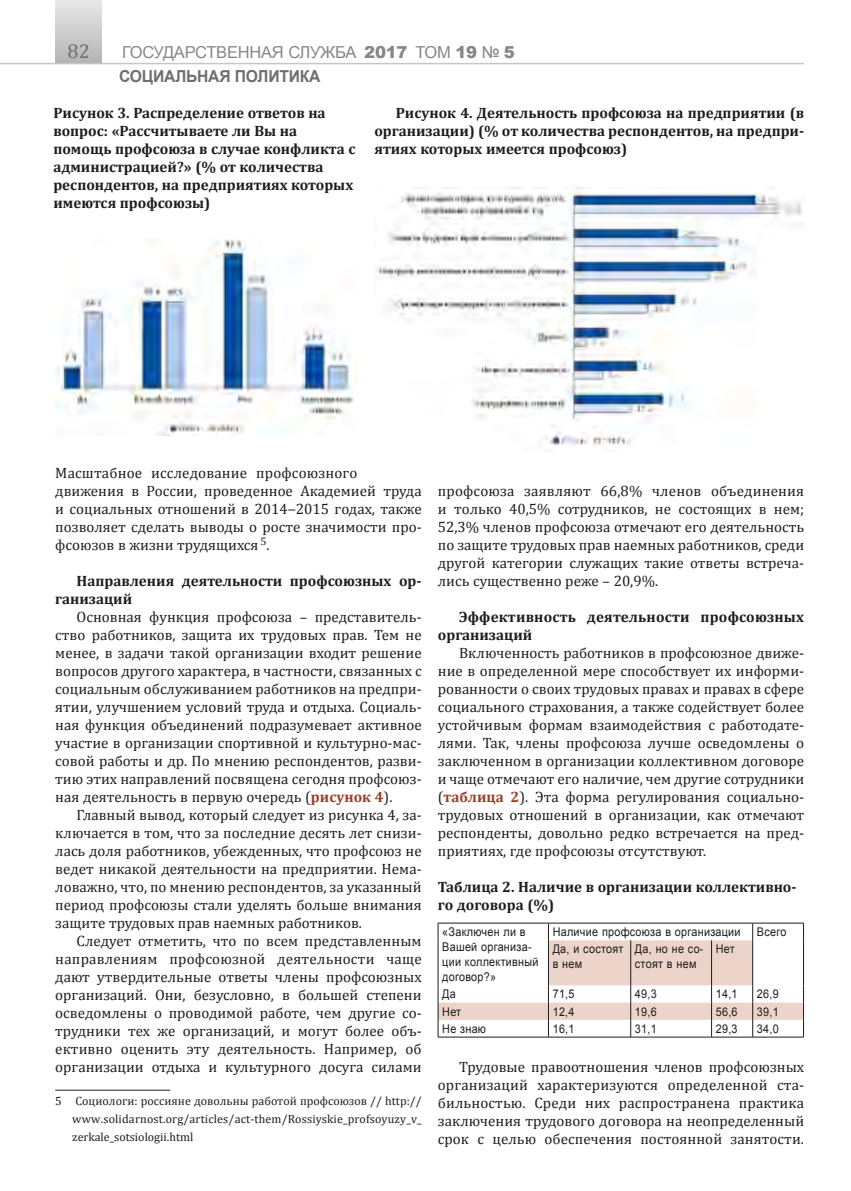
<style>
.page{position:relative;width:851px;height:1191px;background:#fff}
.page>*{position:absolute;margin:0;border:0;box-sizing:border-box;transform-origin:0 0}
.t1{font:19.95px "Cambria";color:#706f6f}
.t2{font:16.5px/23.7px "Arial";letter-spacing:-.015em;color:#878787}
.t3{font:15px/18px "Cambria";color:#1d1d1b;text-align:justify}
.t4{font:700 15px/18px "Cambria";color:#1d1d1b}
.t5{font:12px/15px "Arial";letter-spacing:.025em;color:#1d1d1b;scale:.9 1}
.t6{font:12px/18px "Cambria";color:#1d1d1b;text-align:justify}
.s1{font-weight:900}
.s2{font-weight:700;color:#706f6f}
.s3{font-weight:700;color:#993f28}
</style>
<div class="page">
<div style="left:55px;top:0;width:47px;height:64px;background:linear-gradient(to bottom,#e8e8e8,#b5b4b4)"></div>
<hr style="left:0;top:63px;width:804px;height:1px;background:#c6c6c6">
<hr style="left:55px;top:1090px;width:115px;height:1px;background:#1d1d1b">
<svg style="left:437px;top:923px;width:367px;height:113px"></svg>
<hr style="left:438px;top:1036px;width:110px;height:1px;background:#1d1d1b">
<hr style="left:548px;top:1036px;width:82px;height:1px;background:#1d1d1b">
<hr style="left:630px;top:1036px;width:81px;height:1px;background:#1d1d1b">
<hr style="left:711px;top:1036px;width:41px;height:1px;background:#1d1d1b">
<hr style="left:752px;top:1036px;width:51px;height:1px;background:#1d1d1b">
<img style="left:376px;top:187px;width:426px;height:265px">
<img style="left:55px;top:239px;width:302px;height:196px">
<h1 class="t1" style="left:68px;top:40px;width:24px">82</h1>
<p class="t2" style="left:119px;top:41px;width:397px">Государственная служба <span class="s1">2017</span> том <span class="s1">19</span> № <span class="s1">5<br></span><span class="s2">Социальная политика</span></p>
<p class="t4" style="left:53px;top:103px;width:303px">Рисунок 3. Распределение ответов на вопрос: «Рассчитываете ли Вы на помощь профсоюза в случае конфликта с администрацией?» (% от количества респондентов, на предприятиях которых имеются профсоюзы)</p>
<p class="t4" style="left:374px;top:103px;width:431px;text-align:justify;text-indent:21px">Рисунок 4. Деятельность профсоюза на предприятии (в организации) (% от количества респондентов, на предпри&shy;ятиях которых имеется профсоюз)</p>
<p class="t3" style="left:55px;top:464px;width:368px;text-align:left">Масштабное исследование профсоюзного движения в России, проведенное Академией труда и социальных отношений в 2014‒2015 годах, также позволяет сделать выводы о росте значимости про&shy;фсоюзов в жизни трудящихся <sup>5</sup>.</p>
<p class="t4" style="left:55px;top:571px;width:368px;text-indent:21px">Направления деятельности профсоюзных ор&shy;ганизаций</p>
<p class="t3" style="left:55px;top:608px;width:368px;text-indent:21px">Основная функция профсоюза – представитель&shy;ство работников, защита их трудовых прав. Тем не менее, в задачи такой организации входит решение вопросов другого характера, в частности, связанных с социальным обслуживанием работников на предпри&shy;ятии, улучшением условий труда и отдыха. Социаль&shy;ная функция объединений подразумевает активное участие в организации спортивной и культурно-мас&shy;совой работы и др. По мнению респондентов, разви&shy;тию этих направлений посвящена сегодня профсоюз&shy;ная деятельность в первую очередь (<span class="s3">рисунок 4</span>).</p>
<p class="t3" style="left:55px;top:806px;width:368px;text-indent:21px">Главный вывод, который следует из рисунка 4, за&shy;ключается в том, что за последние десять лет снизи&shy;лась доля работников, убежденных, что профсоюз не ведет никакой деятельности на предприятии. Нема&shy;ловажно, что, по мнению респондентов, за указанный период профсоюзы стали уделять больше внимания защите трудовых прав наемных работников.</p>
<p class="t3" style="left:55px;top:932px;width:368px;text-indent:21px">Следует отметить, что по всем представленным направлениям профсоюзной деятельности чаще дают утвердительные ответы члены профсоюзных организаций. Они, безусловно, в большей степени осведомлены о проводимой работе, чем другие со&shy;трудники тех же организаций, и могут более объ&shy;ективно оценить эту деятельность. Например, об организации отдыха и культурного досуга силами</p>
<p class="t6" style="left:72px;top:1092px;width:351px;text-indent:-17px">5 Социологи: россияне довольны работой профсоюзов // http:// www.solidarnost.org/articles/act-them/Rossiyskie_profsoyuzy_v_ zerkale_sotsiologii.html</p>
<p class="t3" style="left:438px;top:482px;width:368px">профсоюза заявляют 66,8% членов объединения и только 40,5% сотрудников, не состоящих в нем; 52,3% членов профсоюза отмечают его деятельность по защите трудовых прав наемных работников, среди другой категории служащих такие ответы встреча&shy;лись существенно реже – 20,9%.</p>
<p class="t4" style="left:438px;top:607px;width:367px;text-indent:21px">Эффективность деятельности профсоюзных организаций</p>
<p class="t3" style="left:438px;top:644px;width:368px;text-indent:21px">Включенность работников в профсоюзное движе&shy;ние в определенной мере способствует их информи&shy;рованности о своих трудовых правах и правах в сфере социального страхования, а также содействует более устойчивым формам взаимодействия с работодате&shy;лями. Так, члены профсоюза лучше осведомлены о заключенном в организации коллективном договоре и чаще отмечают его наличие, чем другие сотрудники (<span class="s3">таблица 2</span>). Эта форма регулирования социально&shy;трудовых отношений в организации, как отмечают респонденты, довольно редко встречается на пред&shy;приятиях, где профсоюзы отсутствуют.</p>
<p class="t4" style="left:438px;top:877px;width:360px">Таблица 2. Наличие в организации коллективно&shy;го договора (%)</p>
<p class="t5" style="left:442px;top:924px;width:108px">«Заключен ли в<br>Вашей организа&shy;ции коллективный договор?»</p>
<p class="t5" style="left:552px;top:924px;width:210px">Наличие профсоюза в организации</p>
<p class="t5" style="left:756px;top:924px;width:34px">Всего</p>
<p class="t5" style="left:552px;top:941px;width:80px">Да, и состоят в нем</p>
<p class="t5" style="left:635px;top:941px;width:78px">Да, но не со&shy;стоят в нем</p>
<p class="t5" style="left:715px;top:941px;width:23px">Нет</p>
<p class="t5" style="left:442px;top:986px;width:17px">Да</p>
<p class="t5" style="left:552px;top:986px;width:26px">71,5</p>
<p class="t5" style="left:635px;top:986px;width:26px">49,3</p>
<p class="t5" style="left:715px;top:986px;width:26px">14,1</p>
<p class="t5" style="left:756px;top:986px;width:26px">26,9</p>
<p class="t5" style="left:442px;top:1004px;width:23px">Нет</p>
<p class="t5" style="left:552px;top:1004px;width:26px">12,4</p>
<p class="t5" style="left:635px;top:1004px;width:26px">19,6</p>
<p class="t5" style="left:715px;top:1004px;width:26px">56,6</p>
<p class="t5" style="left:756px;top:1004px;width:26px">39,1</p>
<p class="t5" style="left:442px;top:1021px;width:50px">Не знаю</p>
<p class="t5" style="left:552px;top:1021px;width:26px">16,1</p>
<p class="t5" style="left:635px;top:1021px;width:26px">31,1</p>
<p class="t5" style="left:715px;top:1021px;width:26px">29,3</p>
<p class="t5" style="left:756px;top:1021px;width:26px">34,0</p>
<p class="t3" style="left:438px;top:1058px;width:368px;text-indent:21px">Трудовые правоотношения членов профсоюзных организаций характеризуются определенной ста&shy;бильностью. Среди них распространена практика заключения трудового договора на неопределенный срок с целью обеспечения постоянной занятости.</p>
</div>
